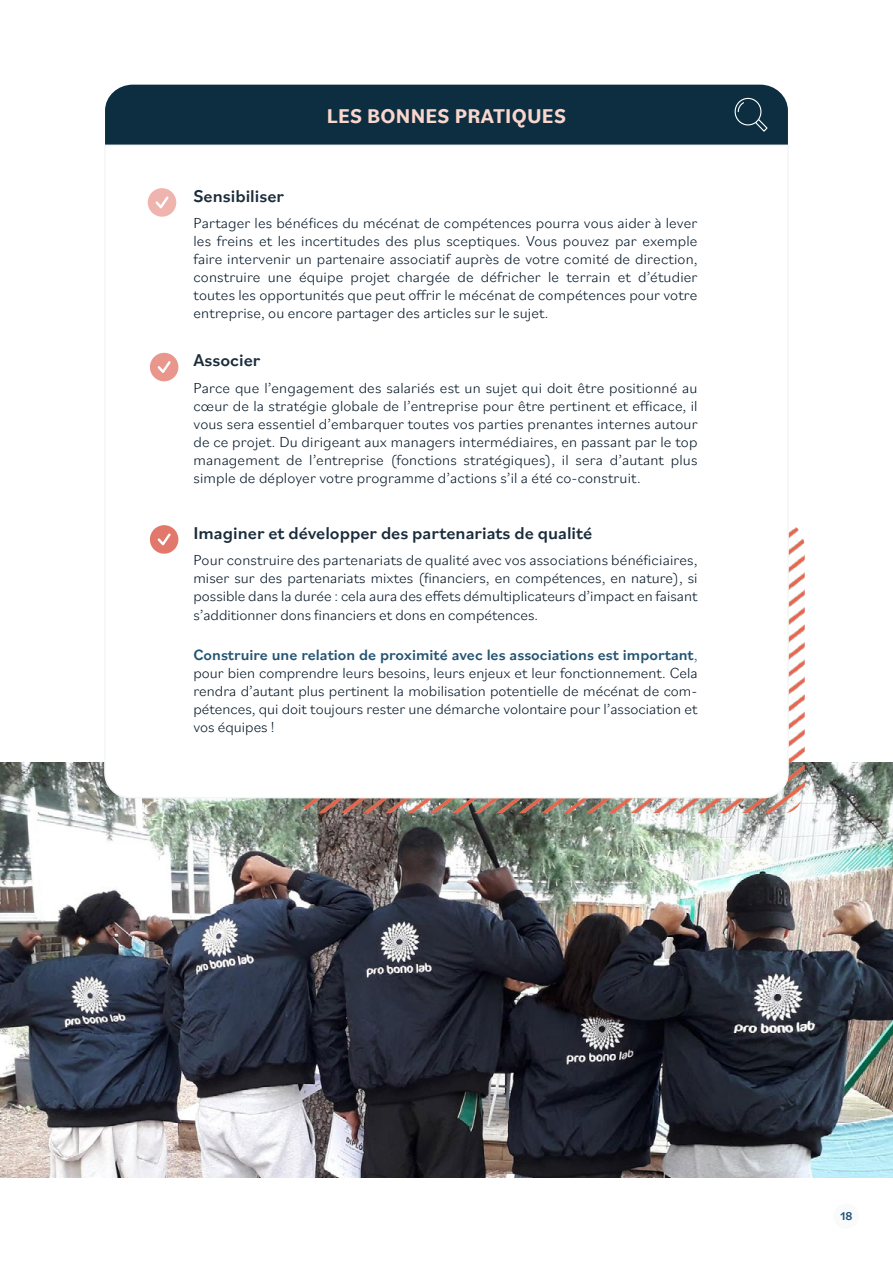
<style>
.page{position:relative;width:893px;height:1263px;background:#fff}
.page>*{position:absolute;margin:0;border:0;box-sizing:border-box;transform-origin:0 0}
.t1{font:700 21px "Bilo";letter-spacing:.01em;color:#fbd6cc}
.t2{font:500 18px "Bilo";color:#1a2c3b}
.t3{font:500 15.75px "Bilo";color:#225372}
.t4{font:300 15.3px/18px "Bilo";color:#001425;text-align:justify}
.t5{font:500 12px "Bilo";color:#225372}
.s1{font-weight:300}
</style>
<div class="page">
<div style="left:105px;top:85px;width:683px;height:59px;background:#0c2e40"></div>
<img style="left:0;top:762px;width:893px;height:416px">
<img style="left:295px;top:527px;width:510px;height:286px">
<svg style="left:103px;top:144px;width:686px;height:655px"></svg>
<div style="left:833px;top:1203px;width:26px;height:26px;background:#f9fafb;border-radius:50%"></div>
<div style="left:148px;top:188px;width:28px;height:29px;background:#efb4ad;border-radius:50%"></div>
<div style="left:150px;top:525px;width:28px;height:29px;background:#e2786c;border-radius:50%"></div>
<div style="left:150px;top:353px;width:28px;height:28px;background:#e9968d;border-radius:50%"></div>
<svg style="left:156px;top:196px;width:12px;height:12px"></svg>
<svg style="left:158px;top:361px;width:13px;height:12px"></svg>
<svg style="left:158px;top:533px;width:13px;height:12px"></svg>
<svg style="left:732px;top:97px;width:36px;height:36px"></svg>
<h1 class="t1" style="left:327px;top:102px;width:241px">LES BONNES PRATIQUES</h1>
<p class="t2" style="left:193px;top:183px;width:92px">Sensibiliser</p>
<p class="t4" style="left:193px;top:213px;width:506px">Partager les bénéfices du mécénat de compétences pourra vous aider à lever les freins et les incertitudes des plus sceptiques. Vous pouvez par exemple faire intervenir un partenaire associatif auprès de votre comité de direction, construire une équipe projet chargée de défricher le terrain et d’étudier toutes les opportunités que peut offrir le mécénat de compétences pour votre entreprise, ou encore partager des articles sur le sujet.</p>
<p class="t2" style="left:193px;top:348px;width:68px">Associer</p>
<p class="t4" style="left:193px;top:378px;width:506px">Parce que l’engagement des salariés est un sujet qui doit être positionné au cœur de la stratégie globale de l’entreprise pour être pertinent et efficace, il vous sera essentiel d’embarquer toutes vos parties prenantes internes autour de ce projet. Du dirigeant aux managers intermédiaires, en passant par le top management de l’entreprise (fonctions stratégiques), il sera d’autant plus simple de déployer votre programme d’actions s’il a été co-construit.</p>
<p class="t2" style="left:193px;top:520px;width:400px">Imaginer et développer des partenariats de qualité</p>
<p class="t4" style="left:193px;top:550px;width:506px">Pour construire des partenariats de qualité avec vos associations bénéficiaires, miser sur des partenariats mixtes (financiers, en compétences, en nature), si possible dans la durée : cela aura des effets démultiplicateurs d’impact en faisant s’additionner dons financiers et dons en compétences.</p>
<p class="t3" style="left:193px;top:643px;width:506px">Construire une relation de proximité avec les associations est important<span class="s1">,</span></p>
<p class="t4" style="left:193px;top:662px;width:506px">pour bien comprendre leurs besoins, leurs enjeux et leur fonctionnement. Cela rendra d’autant plus pertinent la mobilisation potentielle de mécénat de com&shy;pétences, qui doit toujours rester une démarche volontaire pour l’association et vos équipes !</p>
<p class="t5" style="left:840px;top:1208px;width:14px">18</p>
</div>
